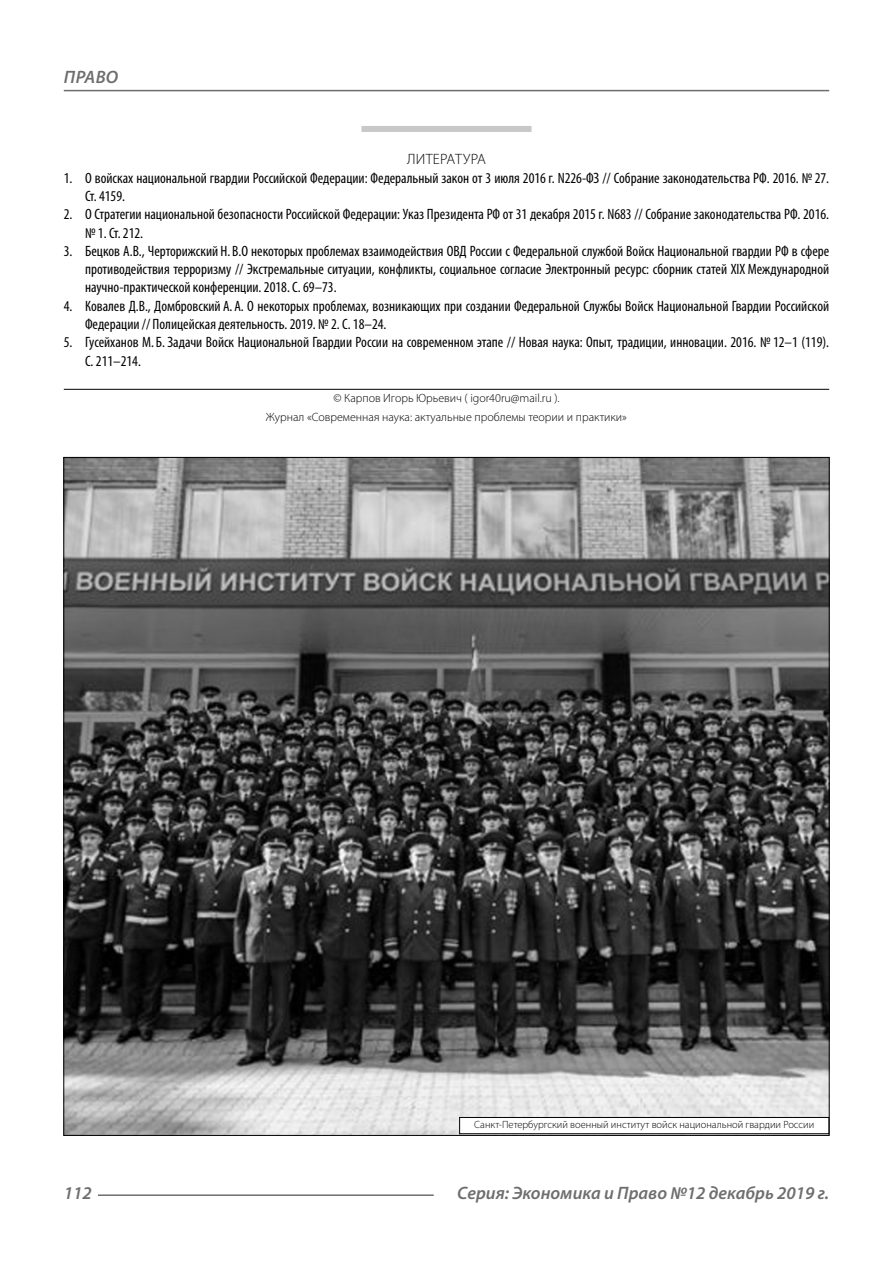
<style>
.page{position:relative;width:893px;height:1263px;background:#fff}
.page>*{position:absolute;margin:0;border:0;box-sizing:border-box;transform-origin:0 0}
.t1{font:italic 600 18px "Myriad Pro";color:#6e6e6e}
.t2{font:condensed 15px/18.3px "Myriad Pro";color:#000}
.Literature{font:300 15px "Myriad Pro";letter-spacing:.02em;color:#000}
.Copy{font:300 12px/18.3px "Myriad Pro";color:#000;text-align:center}
.Author-doc{font:300 10.5px "Myriad Pro";color:#000}
</style>
<div class="page">
<div style="left:361px;top:126px;width:170px;height:6px;background:#c8c8c8"></div>
<hr style="left:64px;top:389px;width:765px;height:1px;background:#000">
<img style="left:65px;top:459px;width:763px;height:675px">
<div style="left:460px;top:1117px;width:369px;height:17px;background:#fff"></div>
<div style="left:459px;top:1117px;width:370px;height:17px;border:1px solid #000"></div>
<hr style="left:98px;top:1194px;width:336px;height:2px;background:#6e6e6e">
<hr style="left:64px;top:90px;width:765px;height:1px;background:#6e6e6e">
<p class="t1" style="left:64px;top:66px;width:24px">Право</p>
<p class="Literature" style="left:407px;top:150px;width:80px">ЛИТЕРАТУРА</p>
<p class="t2" style="left:85px;top:168px;width:746px;text-indent:-21px">1. О войсках национальной гвардии Российской Федерации: Федеральный закон от 3 июля 2016 г. N226-ФЗ // Собрание законодательства РФ. 2016. № 27.<br>Ст. 4159.</p>
<p class="t2" style="left:85px;top:205px;width:746px;text-indent:-21px">2. О Стратегии национальной безопасности Российской Федерации: Указ Президента РФ от 31 декабря 2015 г. N683 // Собрание законодательства РФ. 2016. № 1. Ст. 212.</p>
<p class="t2" style="left:85px;top:242px;width:746px;text-align:justify;text-indent:-21px">3. Бецков А.В., Черторижский Н. В.О некоторых проблемах взаимодействия ОВД России с Федеральной службой Войск Национальной гвардии РФ в сфере противодействия терроризму // Экстремальные ситуации, конфликты, социальное согласие Электронный ресурс: сборник статей XIX Международной научно-практической конференции. 2018. С. 69–73.</p>
<p class="t2" style="left:85px;top:296px;width:746px;text-indent:-21px">4. Ковалев Д.В., Домбровский А. А. О некоторых проблемах, возникающих при создании Федеральной Службы Войск Национальной Гвардии Российской<br>Федерации // Полицейская деятельность. 2019. № 2. С. 18–24.</p>
<p class="t2" style="left:85px;top:333px;width:746px;text-indent:-21px">5. Гусейханов М. Б. Задачи Войск Национальной Гвардии России на современном этапе // Новая наука: Опыт, традиции, инновации. 2016. № 12–1 (119).<br>С. 211–214.</p>
<p class="Copy" style="left:266px;top:389px;width:363px">© Карпов Игорь Юрьевич ( igor40ru@mail.ru ).<br>Журнал «Современная наука: актуальные проблемы теории и практики»</p>
<p class="Author-doc" style="left:474px;top:1118px;width:342px">Санкт-Петербургский военный институт войск национальной гвардии России</p>
<p class="t1" style="left:64px;top:1182px;width:30px">112</p>
<p class="t1" style="left:457px;top:1182px;width:373px">Серия: Экономика и Право №12 декабрь 2019 г.</p>
</div>
